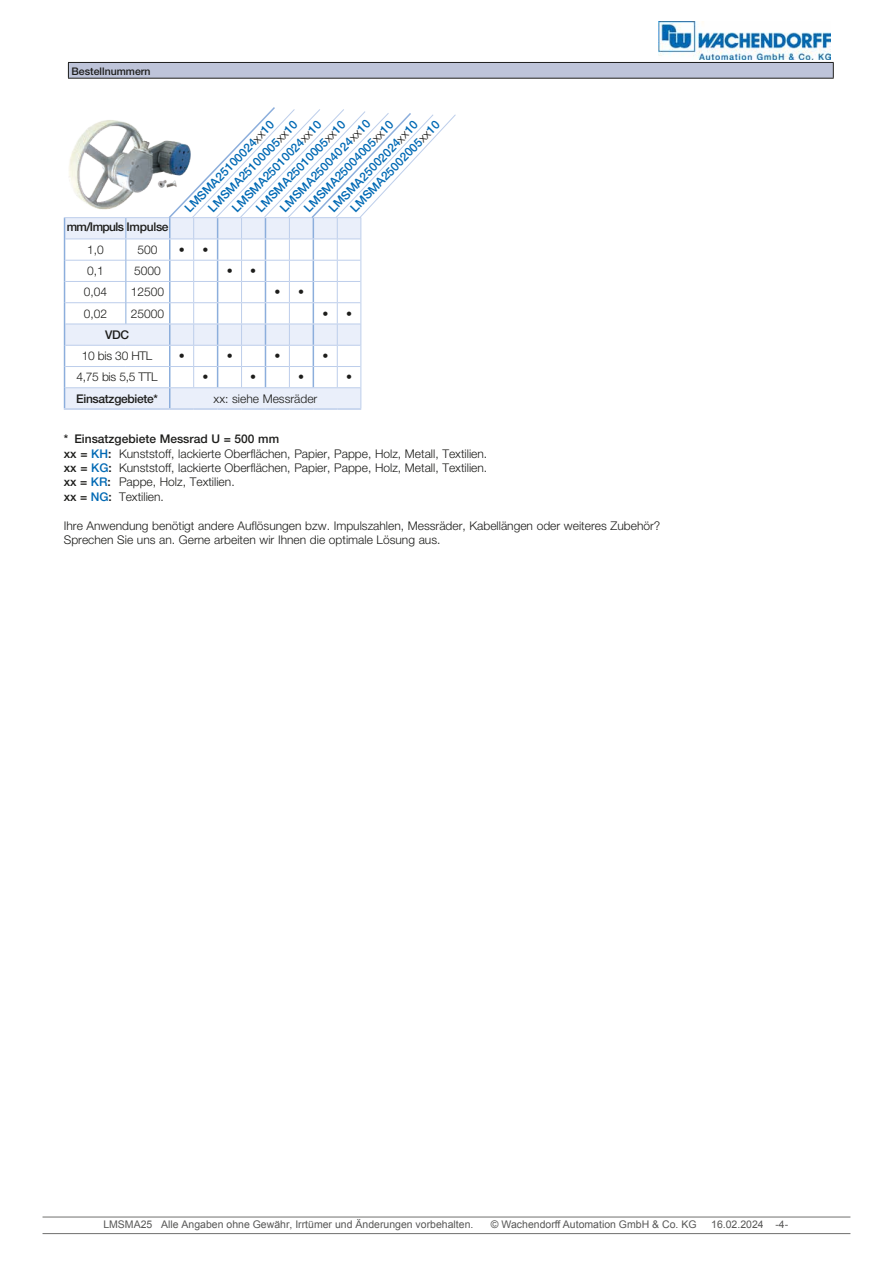
<style>
.page{position:relative;width:893px;height:1263px;background:#fff}
.page>*{position:absolute;margin:0;border:0;box-sizing:border-box;transform-origin:0 0}
.t1{font:300 12px/14.4px "Helvetica Neue LT Pro";color:#1d1d1b}
.t2{font:500 12px "Helvetica Neue LT Pro";color:#0069b4}
.t3{font:500 12px "Helvetica Neue LT Pro";letter-spacing:-.025em;color:#1d1d1b}
.t4{font:300 12px "Helvetica Neue LT Pro";letter-spacing:-.025em;color:#1d1d1b}
.t5{font:10.5px "Arial";color:#575756}
.t6{font:500 10.5px "Helvetica Neue LT Pro";color:#1d1d1b}
.s1{font-weight:300;color:#1d1d1b}
.s2{font-weight:500}
.s3{font-weight:500;color:#0069b4}
</style>
<div class="page">
<hr style="left:43px;top:1217px;width:807px;height:1px;background:#70706f">
<hr style="left:43px;top:1233px;width:807px;height:1px;background:#70706f">
<img style="left:658px;top:21px;width:173px;height:38px">
<div style="left:68px;top:62px;width:765px;height:16px;background:#bec4d9"></div>
<hr style="left:68px;top:62px;width:766px;height:1px;background:#1d1d1b">
<svg style="left:68px;top:63px;width:1px;height:15px"></svg>
<svg style="left:833px;top:63px;width:1px;height:15px"></svg>
<hr style="left:68px;top:78px;width:766px;height:1px;background:#1d1d1b">
<hr style="left:64px;top:408px;width:62px;height:2px;background:#bdceeb">
<hr style="left:126px;top:408px;width:44px;height:2px;background:#bdceeb">
<hr style="left:170px;top:408px;width:24px;height:2px;background:#bdceeb">
<hr style="left:194px;top:408px;width:24px;height:2px;background:#bdceeb">
<hr style="left:218px;top:408px;width:24px;height:2px;background:#bdceeb">
<hr style="left:242px;top:408px;width:23px;height:2px;background:#bdceeb">
<hr style="left:265px;top:408px;width:24px;height:2px;background:#bdceeb">
<hr style="left:289px;top:408px;width:24px;height:2px;background:#bdceeb">
<hr style="left:313px;top:408px;width:24px;height:2px;background:#bdceeb">
<hr style="left:337px;top:408px;width:24px;height:2px;background:#bdceeb">
<svg style="left:64px;top:107px;width:392px;height:301px"></svg>
<img style="left:63px;top:108px;width:135px;height:114px">
<p class="t6" style="left:72px;top:65px;width:80px">Bestellnummern</p>
<p class="t2" style="left:277px;top:205px;width:125px;rotate:-46deg">LMSMA25004024<span class="s1">xx</span>10</p>
<p class="t2" style="left:205px;top:205px;width:124px;rotate:-46deg">LMSMA25100005<span class="s1">xx</span>10</p>
<p class="t2" style="left:347px;top:205px;width:124px;rotate:-46deg">LMSMA25002005<span class="s1">xx</span>10</p>
<p class="t2" style="left:301px;top:205px;width:124px;rotate:-46deg">LMSMA25004005<span class="s1">xx</span>10</p>
<p class="t2" style="left:253px;top:205px;width:124px;rotate:-46deg">LMSMA25010005<span class="s1">xx</span>10</p>
<p class="t2" style="left:229px;top:205px;width:124px;rotate:-46deg">LMSMA25010024<span class="s1">xx</span>10</p>
<p class="t2" style="left:182px;top:205px;width:124px;rotate:-46deg">LMSMA25100024<span class="s1">xx</span>10</p>
<p class="t2" style="left:326px;top:205px;width:124px;rotate:-46deg">LMSMA25002024<span class="s1">xx</span>10</p>
<p class="t3" style="left:67px;top:219px;width:103px">mm/Impuls Impulse</p>
<p class="t1" style="left:87px;top:242px;width:18px">1,0</p>
<p class="t1" style="left:138px;top:242px;width:22px">500</p>
<p class="t1" style="left:179px;top:242px;width:31px">• •</p>
<p class="t1" style="left:87px;top:263px;width:18px">0,1</p>
<p class="t1" style="left:134px;top:263px;width:28px">5000</p>
<p class="t1" style="left:227px;top:263px;width:31px">• •</p>
<p class="t1" style="left:84px;top:285px;width:25px">0,04</p>
<p class="t1" style="left:131px;top:285px;width:35px">12500</p>
<p class="t1" style="left:275px;top:285px;width:31px">• •</p>
<p class="t1" style="left:84px;top:306px;width:25px">0,02</p>
<p class="t1" style="left:131px;top:306px;width:35px">25000</p>
<p class="t1" style="left:322px;top:306px;width:31px">• •</p>
<p class="t3" style="left:105px;top:327px;width:26px">VDC</p>
<p class="t4" style="left:82px;top:349px;width:72px">10 bis 30 HTL</p>
<p class="t1" style="left:179px;top:348px;width:7px">•</p>
<p class="t1" style="left:227px;top:348px;width:7px">•</p>
<p class="t1" style="left:275px;top:348px;width:7px">•</p>
<p class="t1" style="left:322px;top:348px;width:7px">•</p>
<p class="t1" style="left:76px;top:370px;width:83px">4,75 bis 5,5 TTL</p>
<p class="t1" style="left:202px;top:370px;width:7px">•</p>
<p class="t1" style="left:250px;top:370px;width:7px">•</p>
<p class="t1" style="left:298px;top:370px;width:7px">•</p>
<p class="t1" style="left:346px;top:370px;width:7px">•</p>
<p class="t3" style="left:76px;top:391px;width:83px">Einsatzgebiete*</p>
<p class="t1" style="left:214px;top:391px;width:105px">xx: siehe Messräder</p>
<p class="t1" style="left:64px;top:431px;width:425px"><span class="s2">* Einsatzgebiete Messrad U = 500 mm<br>xx =</span> <span class="s3">KH</span><span class="s2">:</span> Kunststoff, lackierte Oberflächen, Papier, Pappe, Holz, Metall, Textilien. <span class="s2">xx =</span> <span class="s3">KG</span><span class="s2">:</span> Kunststoff, lackierte Oberflächen, Papier, Pappe, Holz, Metall, Textilien. <span class="s2">xx =</span> <span class="s3">KR</span><span class="s2">:</span> Pappe, Holz, Textilien.<br><span class="s2">xx =</span> <span class="s3">NG</span><span class="s2">:</span> Textilien.</p>
<p class="t1" style="left:64px;top:518px;width:598px">Ihre Anwendung benötigt andere Auflösungen bzw. Impulszahlen, Messräder, Kabellängen oder weiteres Zubehör?<br>Sprechen Sie uns an. Gerne arbeiten wir Ihnen die optimale Lösung aus.</p>
<p class="t5" style="left:103px;top:1217px;width:372px">LMSMA25 Alle Angaben ohne Gewähr, Irrtümer und Änderungen vorbehalten.</p>
<p class="t5" style="left:491px;top:1217px;width:207px">© Wachendorff Automation GmbH &amp; Co. KG</p>
<p class="t5" style="left:711px;top:1217px;width:79px">16.02.2024 -4-</p>
</div>
